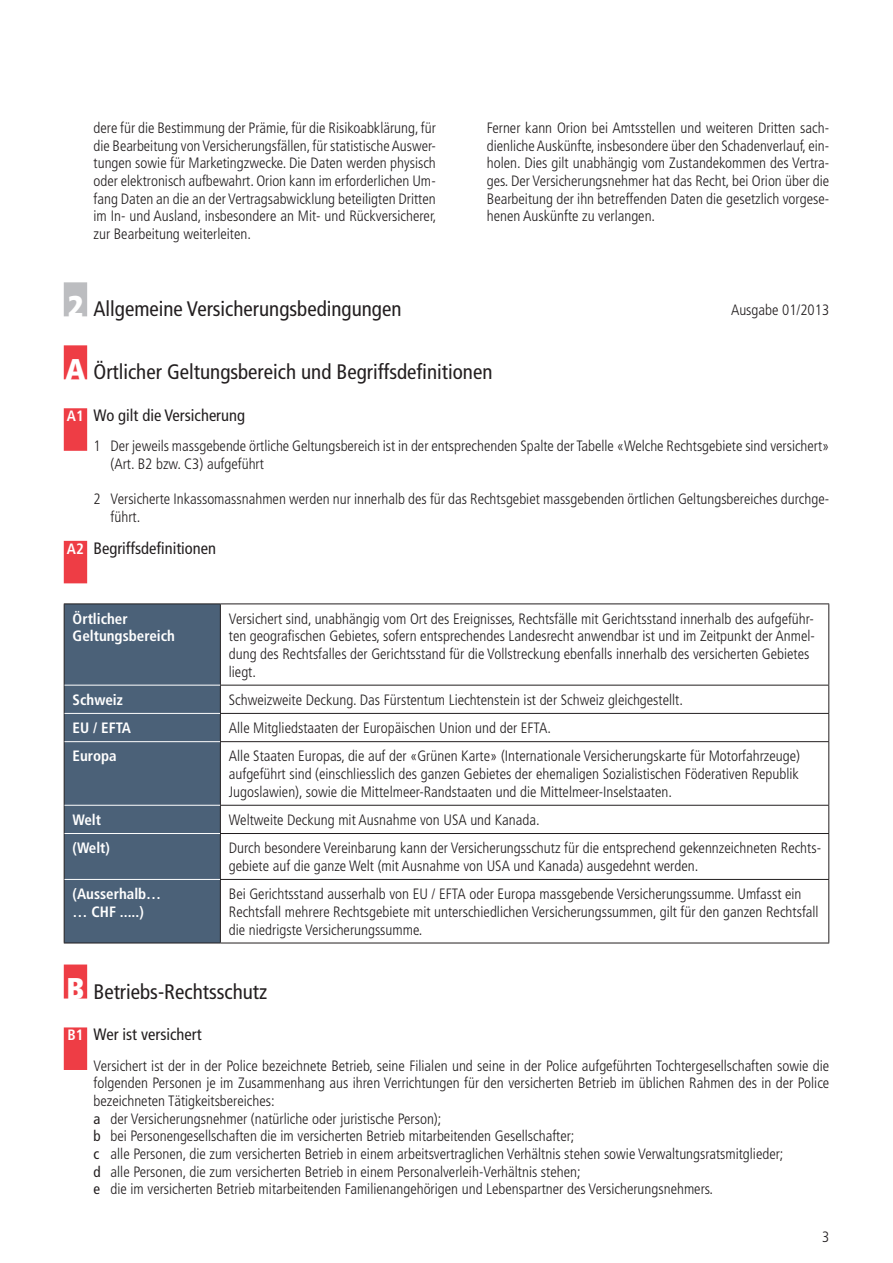
<style>
.page{position:relative;width:893px;height:1263px;background:#fff}
.page>*{position:absolute;margin:0;border:0;box-sizing:border-box;transform-origin:0 0}
.t1{font:condensed 21px "Frutiger";color:#231f20}
.t2{font:condensed 16.5px "Frutiger";color:#231f20}
.t3{font:300 condensed 15px/17.7px "Frutiger";color:#231f20}
.t4{font:700 condensed 15px/17.7px "Frutiger";color:#fff}
.s1{font-weight:900;font-size:30px;color:#fff}
.s2{font-weight:700;font-size:15px;color:#fff}
.s3{font-weight:400}
</style>
<div class="page">
<div style="left:64px;top:282px;width:23px;height:34px;background:#bcbdc0"></div>
<div style="left:64px;top:345px;width:23px;height:34px;background:#ee3d45"></div>
<div style="left:64px;top:408px;width:23px;height:43px;background:#ee3d45"></div>
<div style="left:64px;top:541px;width:23px;height:42px;background:#ee3d45"></div>
<div style="left:64px;top:964px;width:23px;height:34px;background:#ee3d45"></div>
<div style="left:64px;top:1027px;width:23px;height:43px;background:#ee3d45"></div>
<div style="left:65px;top:604px;width:155px;height:339px;background:#4b6178"></div>
<hr style="left:64px;top:603px;width:156px;height:1px;background:#231f20">
<hr style="left:64px;top:604px;width:1px;height:81px;background:#231f20">
<hr style="left:220px;top:603px;width:609px;height:1px;background:#231f20">
<hr style="left:220px;top:604px;width:1px;height:81px;background:#231f20">
<hr style="left:828px;top:604px;width:1px;height:81px;background:#231f20">
<hr style="left:220px;top:685px;width:609px;height:1px;background:#231f20">
<hr style="left:64px;top:742px;width:1px;height:63px;background:#231f20">
<hr style="left:220px;top:742px;width:1px;height:63px;background:#231f20">
<hr style="left:828px;top:742px;width:1px;height:63px;background:#231f20">
<hr style="left:64px;top:879px;width:1px;height:64px;background:#231f20">
<hr style="left:220px;top:880px;width:1px;height:63px;background:#231f20">
<hr style="left:828px;top:880px;width:1px;height:63px;background:#231f20">
<hr style="left:64px;top:943px;width:156px;height:1px;background:#231f20">
<hr style="left:220px;top:943px;width:609px;height:1px;background:#231f20">
<svg style="left:64px;top:685px;width:1px;height:57px"></svg>
<hr style="left:220px;top:713px;width:609px;height:1px;background:#231f20">
<svg style="left:220px;top:685px;width:1px;height:56px"></svg>
<svg style="left:828px;top:685px;width:1px;height:56px"></svg>
<hr style="left:220px;top:741px;width:609px;height:1px;background:#231f20">
<svg style="left:64px;top:805px;width:1px;height:28px"></svg>
<hr style="left:220px;top:805px;width:609px;height:1px;background:#231f20">
<svg style="left:220px;top:806px;width:1px;height:27px"></svg>
<svg style="left:828px;top:806px;width:1px;height:27px"></svg>
<hr style="left:64px;top:833px;width:1px;height:46px;background:#231f20">
<hr style="left:220px;top:833px;width:609px;height:1px;background:#231f20">
<hr style="left:220px;top:834px;width:1px;height:45px;background:#231f20">
<hr style="left:828px;top:834px;width:1px;height:45px;background:#231f20">
<hr style="left:220px;top:879px;width:609px;height:1px;background:#231f20">
<hr style="left:65px;top:685px;width:155px;height:1px;background:#fff">
<hr style="left:65px;top:713px;width:155px;height:1px;background:#fff">
<hr style="left:65px;top:741px;width:155px;height:1px;background:#fff">
<hr style="left:65px;top:805px;width:155px;height:1px;background:#fff">
<hr style="left:65px;top:833px;width:155px;height:1px;background:#fff">
<hr style="left:65px;top:879px;width:155px;height:1px;background:#fff">
<p class="t3" style="left:94px;top:119px;width:344px;text-align:justify">dere für die Bestimmung der Prämie, für die Risikoabklärung, für die Bearbeitung von Versicherungsfällen, für statistische Auswer&shy;tungen sowie für Marketingzwecke. Die Daten werden physisch oder elektronisch aufbewahrt. Orion kann im erforderlichen Um&shy;fang Daten an die an der Vertragsabwicklung beteiligten Dritten im In- und Ausland, insbesondere an Mit- und Rückversicherer, zur Bearbeitung weiterleiten.</p>
<p class="t3" style="left:487px;top:119px;width:344px;text-align:justify">Ferner kann Orion bei Amtsstellen und weiteren Dritten sach&shy;dienliche Auskünfte, insbesondere über den Schadenverlauf, ein&shy;holen. Dies gilt unabhängig vom Zustandekommen des Vertra&shy;ges. Der Versicherungsnehmer hat das Recht, bei Orion über die Bearbeitung der ihn betreffenden Daten die gesetzlich vorgese&shy;henen Auskünfte zu verlangen.</p>
<h1 class="t1" style="left:68px;top:297px;width:335px"><span class="s1">2</span> Allgemeine Versicherungsbedingungen</h1>
<h1 class="t1" style="left:65px;top:360px;width:428px"><span class="s1">A</span> Örtlicher Geltungsbereich und Begriffsdefinitionen</h1>
<p class="t2" style="left:67px;top:406px;width:180px"><span class="s2">A1</span> Wo gilt die Versicherung</p>
<p class="t3" style="left:111px;top:438px;width:720px;text-indent:-17px">1 Der jeweils massgebende örtliche Geltungsbereich ist in der entsprechenden Spalte der Tabelle «Welche Rechtsgebiete sind versichert» (Art. B2 bzw. C3) aufgeführt</p>
<p class="t3" style="left:111px;top:491px;width:720px;text-indent:-17px">2 Versicherte Inkassomassnahmen werden nur innerhalb des für das Rechtsgebiet massgebenden örtlichen Geltungsbereiches durchge&shy;führt.</p>
<p class="t2" style="left:67px;top:538px;width:151px"><span class="s2">A2</span> Begriffsdefinitionen</p>
<p class="t3" style="left:731px;top:301px;width:100px">Ausgabe 01/2013</p>
<p class="t4" style="left:73px;top:610px;width:104px">Örtlicher<br>Geltungsbereich</p>
<p class="t3" style="left:229px;top:610px;width:588px">Versichert sind, unabhängig vom Ort des Ereignisses, Rechtsfälle mit Gerichtsstand innerhalb des aufgeführ&shy;ten geografischen Gebietes, sofern entsprechendes Landesrecht anwendbar ist und im Zeitpunkt der Anmel&shy;dung des Rechtsfalles der Gerichtsstand für die Vollstreckung ebenfalls innerhalb des versicherten Gebietes liegt.</p>
<p class="t4" style="left:73px;top:691px;width:52px">Schweiz</p>
<p class="t3" style="left:229px;top:691px;width:456px">Schweizweite Deckung. Das Fürstentum Liechtenstein ist der Schweiz gleichgestellt.</p>
<p class="t4" style="left:73px;top:719px;width:60px">EU / EFTA</p>
<p class="t3" style="left:229px;top:719px;width:324px">Alle Mitgliedstaaten der Europäischen Union und der EFTA.</p>
<p class="t4" style="left:73px;top:747px;width:46px">Europa</p>
<p class="t3" style="left:229px;top:748px;width:573px;text-align:justify">Alle Staaten Europas, die auf der «Grünen Karte» (Internationale Versicherungskarte für Motorfahrzeuge) aufgeführt sind (einschliesslich des ganzen Gebietes der ehemaligen Sozialistischen Föderativen Republik Jugoslawien), sowie die Mittelmeer-Randstaaten und die Mittelmeer-Inselstaaten.</p>
<p class="t4" style="left:73px;top:811px;width:30px">Welt</p>
<p class="t3" style="left:229px;top:811px;width:312px">Weltweite Deckung mit Ausnahme von USA und Kanada.</p>
<p class="t4" style="left:73px;top:839px;width:39px">(Welt)</p>
<p class="t3" style="left:229px;top:839px;width:594px">Durch besondere Vereinbarung kann der Versicherungsschutz für die entsprechend gekennzeichneten Rechts&shy;gebiete auf die ganze Welt (mit Ausnahme von USA und Kanada) ausgedehnt werden.</p>
<p class="t4" style="left:73px;top:885px;width:90px">(Ausserhalb… … CHF .....)</p>
<p class="t3" style="left:229px;top:885px;width:591px">Bei Gerichtsstand ausserhalb von EU / EFTA oder Europa massgebende Versicherungssumme. Umfasst ein<br>Rechtsfall mehrere Rechtsgebiete mit unterschiedlichen Versicherungssummen, gilt für den ganzen Rechtsfall die niedrigste Versicherungssumme.</p>
<h1 class="t1" style="left:67px;top:979px;width:202px"><span class="s1">B</span> Betriebs-Rechtsschutz</h1>
<p class="t2" style="left:67px;top:1025px;width:136px"><span class="s2">B1</span> Wer ist versichert</p>
<p class="t3" style="left:94px;top:1057px;width:737px">Versichert ist der in der Police bezeichnete Betrieb, seine Filialen und seine in der Police aufgeführten Tochtergesellschaften sowie die folgenden Personen je im Zusammenhang aus ihren Verrichtungen für den versicherten Betrieb im üblichen Rahmen des in der Police bezeichneten Tätigkeitsbereiches:<br><span class="s3">a</span> der Versicherungsnehmer (natürliche oder juristische Person);<br><span class="s3">b</span> bei Personengesellschaften die im versicherten Betrieb mitarbeitenden Gesellschafter;<br><span class="s3">c</span> alle Personen, die zum versicherten Betrieb in einem arbeitsvertraglichen Verhältnis stehen sowie Verwaltungsratsmitglieder;<br><span class="s3">d</span> alle Personen, die zum versicherten Betrieb in einem Personalverleih-Verhältnis stehen;<br><span class="s3">e</span> die im versicherten Betrieb mitarbeitenden Familienangehörigen und Lebenspartner des Versicherungsnehmers.</p>
<p class="t3" style="left:822px;top:1228px;width:9px">3</p>
</div>
